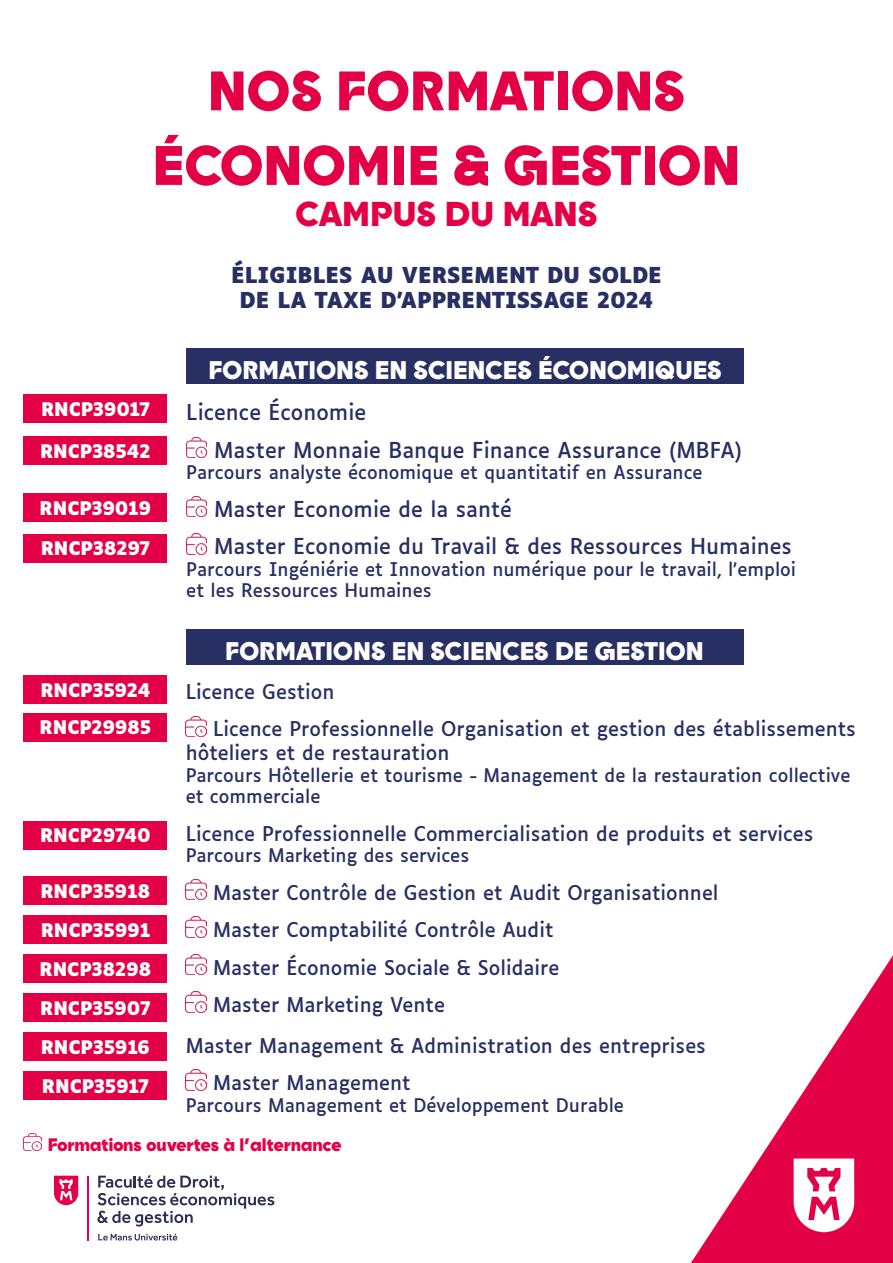
<style>
.page{position:relative;width:893px;height:1263px;background:#fff}
.page>*{position:absolute;margin:0;border:0;box-sizing:border-box;transform-origin:0 0}
.t1{font:900 55.5px/74.6px "Goia Display";letter-spacing:-.01em;color:#e30047;text-align:center}
.t2{font:900 34.5px "Goia Display";letter-spacing:-.02em;color:#e30047}
.t3{font:900 25.5px "Goia Display";letter-spacing:-.01em;color:#fff}
.t4{font:21px/37.5px "Luciole";color:#282f63}
.t5{font:700 21px/25.2px "Luciole";color:#282f63;text-align:center}
.t6{font:19.5px/37.5px "Luciole";color:#282f63}
.t7{font:18px/21.6px "Luciole";color:#282f63}
.t8{font:700 18px/39px "Luciole";letter-spacing:-.01em;color:#fff}
.t9{font:900 18px "Goia Display";letter-spacing:-.015em;color:#e30047}
</style>
<div class="page">
<div style="left:186px;top:349px;width:558px;height:35px;background:#282f63"></div>
<img style="left:186px;top:437px;width:21px;height:21px">
<img style="left:186px;top:496px;width:21px;height:21px">
<img style="left:186px;top:534px;width:21px;height:20px">
<div style="left:24px;top:395px;width:143px;height:28px;background:#e30047"></div>
<div style="left:24px;top:437px;width:143px;height:28px;background:#e30047"></div>
<div style="left:24px;top:494px;width:143px;height:28px;background:#e30047"></div>
<div style="left:24px;top:534px;width:143px;height:28px;background:#e30047"></div>
<div style="left:186px;top:629px;width:557px;height:35px;background:#282f63"></div>
<img style="left:186px;top:716px;width:20px;height:20px">
<img style="left:186px;top:879px;width:20px;height:21px">
<img style="left:186px;top:917px;width:20px;height:20px">
<img style="left:186px;top:954px;width:20px;height:21px">
<img style="left:186px;top:992px;width:20px;height:20px">
<img style="left:186px;top:1070px;width:20px;height:20px">
<div style="left:24px;top:676px;width:143px;height:28px;background:#e30047"></div>
<div style="left:24px;top:713px;width:143px;height:28px;background:#e30047"></div>
<div style="left:24px;top:821px;width:143px;height:28px;background:#e30047"></div>
<div style="left:24px;top:877px;width:143px;height:28px;background:#e30047"></div>
<div style="left:24px;top:916px;width:143px;height:28px;background:#e30047"></div>
<div style="left:24px;top:955px;width:143px;height:28px;background:#e30047"></div>
<div style="left:24px;top:994px;width:143px;height:28px;background:#e30047"></div>
<div style="left:24px;top:1033px;width:143px;height:28px;background:#e30047"></div>
<div style="left:24px;top:1072px;width:143px;height:28px;background:#e30047"></div>
<svg style="left:691px;top:955px;width:202px;height:308px"></svg>
<svg style="left:794px;top:1158px;width:60px;height:74px"></svg>
<svg style="left:97px;top:1175px;width:177px;height:51px"></svg>
<hr style="left:87px;top:1176px;width:2px;height:64px;background:#e30048">
<svg style="left:54px;top:1176px;width:24px;height:29px"></svg>
<svg style="left:98px;top:1234px;width:79px;height:6px"></svg>
<img style="left:24px;top:1133px;width:17px;height:18px">
<h1 class="t1" style="left:153px;top:52px;width:589px">NOS FORMATIONS<br>ÉCONOMIE &amp; GESTION</h1>
<h2 class="t2" style="left:295px;top:191px;width:304px">CAMPUS DU MANS</h2>
<p class="t5" style="left:231px;top:263px;width:432px">ÉLIGIBLES AU VERSEMENT DU SOLDE<br>DE LA TAXE D’APPRENTISSAGE 2024</p>
<p class="t8" style="left:41px;top:390px;width:110px">RNCP39017</p>
<p class="t8" style="left:40px;top:432px;width:112px">RNCP38542</p>
<p class="t8" style="left:40px;top:489px;width:113px">RNCP39019</p>
<p class="t8" style="left:41px;top:530px;width:111px">RNCP38297</p>
<p class="t8" style="left:40px;top:672px;width:113px;line-height:37.5px">RNCP35924<br>RNCP29985</p>
<p class="t8" style="left:40px;top:817px;width:112px">RNCP29740</p>
<p class="t8" style="left:40px;top:872px;width:113px;text-align:justify">RNCP35918<br>RNCP35991<br>RNCP38298<br>RNCP35907<br>RNCP35916<br>RNCP35917</p>
<h3 class="t3" style="left:208px;top:353px;width:515px">FORMATIONS EN SCIENCES ÉCONOMIQUES</h3>
<p class="t4" style="left:214px;top:392px;width:529px;text-indent:-28px">Licence Économie<br>Master Monnaie Banque Finance Assurance (MBFA)</p>
<p class="t7" style="left:186px;top:460px;width:518px">Parcours analyste économique et quantitatif en Assurance</p>
<p class="t4" style="left:214px;top:488px;width:579px">Master Economie de la santé<br>Master Economie du Travail &amp; des Ressources Humaines</p>
<p class="t7" style="left:186px;top:557px;width:611px">Parcours Ingéniérie et Innovation numérique pour le travail, l’emploi et les Ressources Humaines</p>
<h3 class="t3" style="left:225px;top:634px;width:480px">FORMATIONS EN SCIENCES DE GESTION</h3>
<p class="t6" style="left:213px;top:671px;width:644px;text-indent:-27px">Licence Gestion<br>Licence Professionnelle Organisation et gestion des établissements</p>
<p class="t6" style="left:186px;top:733px;width:265px">hôteliers et de restauration</p>
<p class="t7" style="left:186px;top:763px;width:666px;line-height:21px">Parcours Hôtellerie et tourisme - Management de la restauration collective et commerciale</p>
<p class="t6" style="left:186px;top:813px;width:629px">Licence Professionnelle Commercialisation de produits et services</p>
<p class="t7" style="left:186px;top:843px;width:285px">Parcours Marketing des services</p>
<p class="t6" style="left:213px;top:872px;width:507px">Master Contrôle de Gestion et Audit Organisationnel Master Comptabilité Contrôle Audit<br>Master Économie Sociale &amp; Solidaire<br>Master Marketing Vente</p>
<p class="t6" style="left:213px;top:1025px;width:494px;text-indent:-27px">Master Management &amp; Administration des entreprises<br>Master Management</p>
<p class="t7" style="left:186px;top:1093px;width:440px">Parcours Management et Développement Durable</p>
<p class="t9" style="left:48px;top:1132px;width:295px">Formations ouvertes à l’alternance</p>
</div>
